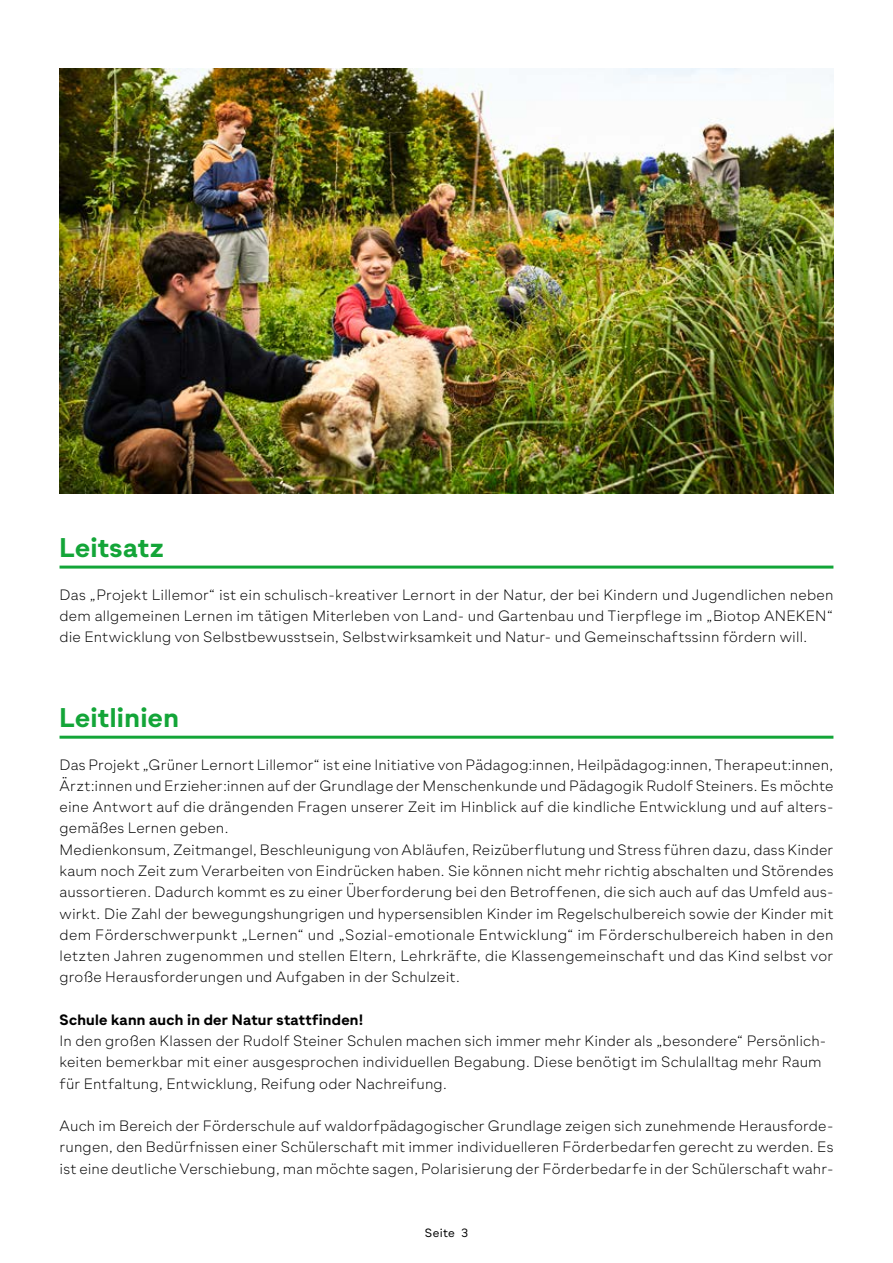
<style>
.page{position:relative;width:893px;height:1263px;background:#fff}
.page>*{position:absolute;margin:0;border:0;box-sizing:border-box;transform-origin:0 0}
.t1{font:700 27px "Gramatika";letter-spacing:.015em;color:#13a538}
.t2{font:300 15px/21.3px "Gramatika";letter-spacing:.01em;color:#000;text-align:justify}
.t3{font:700 15px "Gramatika";letter-spacing:.02em;color:#000}
.t4{font:12px "Gramatika";letter-spacing:.025em;color:#000}
</style>
<div class="page">
<hr style="left:60px;top:566px;width:773px;height:3px;background:#13a538">
<hr style="left:60px;top:736px;width:773px;height:3px;background:#13a538">
<img style="left:60px;top:68px;width:773px;height:425px">
<h1 class="t1" style="left:60px;top:528px;width:106px">Leitsatz</h1>
<p class="t2" style="left:60px;top:584px;width:776px">Das „Projekt Lillemor“ ist ein schulisch-kreativer Lernort in der Natur, der bei Kindern und Jugendlichen neben dem allgemeinen Lernen im tätigen Miterleben von Land- und Gartenbau und Tierpflege im „Biotop ANEKEN“ die Entwicklung von Selbstbewusstsein, Selbstwirksamkeit und Natur- und Gemeinschaftssinn fördern will.</p>
<h1 class="t1" style="left:60px;top:698px;width:121px">Leitlinien</h1>
<p class="t2" style="left:60px;top:754px;width:775px;text-align:left">Das Projekt „Grüner Lernort Lillemor“ ist eine Initiative von Pädagog:innen, Heilpädagog:innen, Therapeut:innen, Ärzt:innen und Erzieher:innen auf der Grundlage der Menschenkunde und Pädagogik Rudolf Steiners. Es möchte eine Antwort auf die drängenden Fragen unserer Zeit im Hinblick auf die kindliche Entwicklung und auf alters&shy;gemäßes Lernen geben.<br>Medienkonsum, Zeitmangel, Beschleunigung von Abläufen, Reizüberflutung und Stress führen dazu, dass Kinder kaum noch Zeit zum Verarbeiten von Eindrücken haben. Sie können nicht mehr richtig abschalten und Störendes aussortieren. Dadurch kommt es zu einer Überforderung bei den Betroffenen, die sich auch auf das Umfeld aus&shy;wirkt. Die Zahl der bewegungshungrigen und hypersensiblen Kinder im Regelschulbereich sowie der Kinder mit dem Förderschwerpunkt „Lernen“ und „Sozial-emotionale Entwicklung“ im Förderschulbereich haben in den letzten Jahren zugenommen und stellen Eltern, Lehrkräfte, die Klassengemeinschaft und das Kind selbst vor große Herausforderungen und Aufgaben in der Schulzeit.</p>
<p class="t3" style="left:60px;top:1008px;width:305px">Schule kann auch in der Natur stattfinden!</p>
<p class="t2" style="left:60px;top:1030px;width:768px;text-align:left">In den großen Klassen der Rudolf Steiner Schulen machen sich immer mehr Kinder als „besondere“ Persönlich&shy;keiten bemerkbar mit einer ausgesprochen individuellen Begabung. Diese benötigt im Schulalltag mehr Raum für Entfaltung, Entwicklung, Reifung oder Nachreifung.</p>
<p class="t2" style="left:60px;top:1115px;width:775px">Auch im Bereich der Förderschule auf waldorfpädagogischer Grundlage zeigen sich zunehmende Herausforde&shy;rungen, den Bedürfnissen einer Schülerschaft mit immer individuelleren Förderbedarfen gerecht zu werden. Es ist eine deutliche Verschiebung, man möchte sagen, Polarisierung der Förderbedarfe in der Schülerschaft wahr-</p>
<p class="t4" style="left:425px;top:1224px;width:45px">Seite 3</p>
</div>
